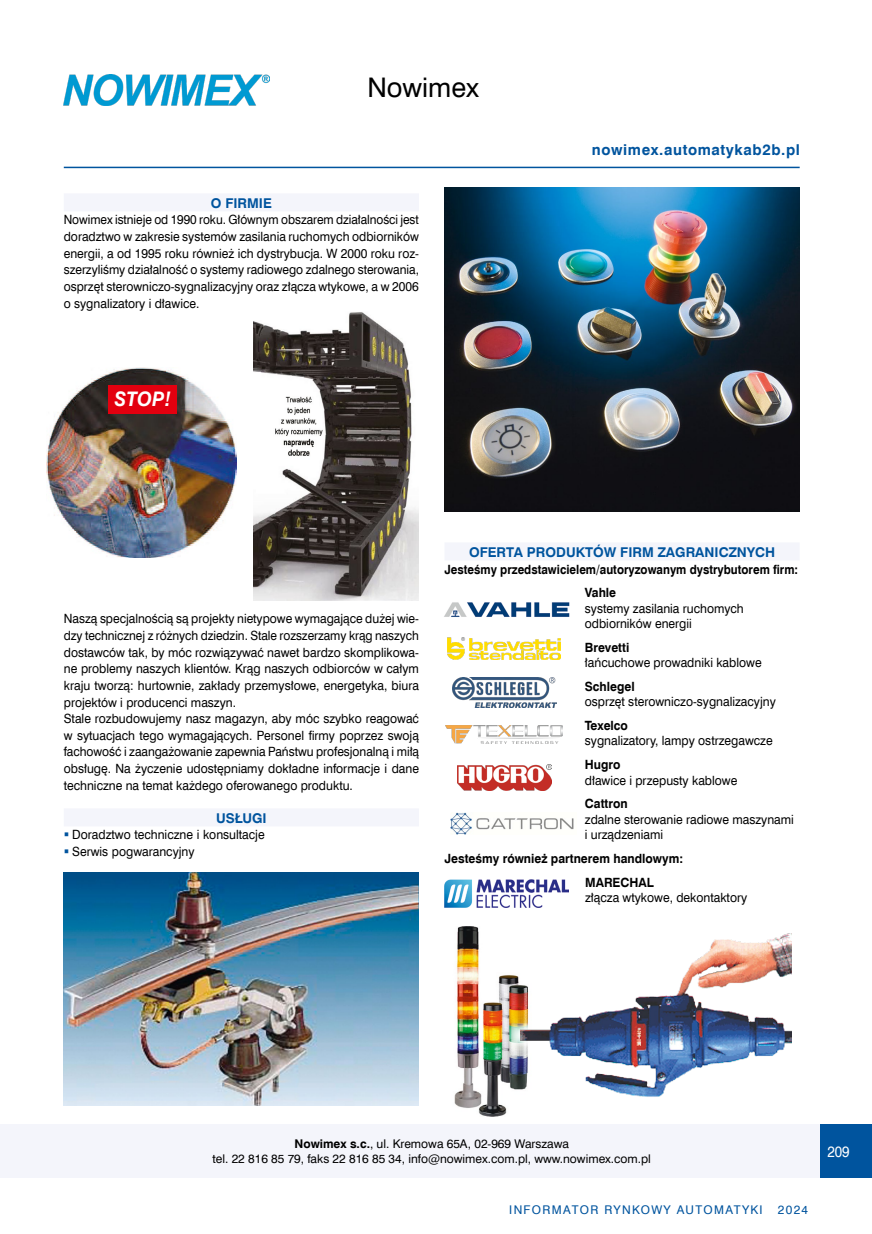
<style>
.page{position:relative;width:872px;height:1234px;background:#fff}
.page>*{position:absolute;margin:0;border:0;box-sizing:border-box;transform-origin:0 0}
.prezFirma{font:27px "Swis 721 EU";color:#000}
.prezPodstawowy{font:italic 700 20.1px "Swis 721 EU";color:#fff;scale:.95 1}
.PrezWwwLewa{font:700 15px "Swis 721 EU";letter-spacing:.04em;color:#00549e}
.t1{font:15px "Swis 721 EU";color:#fff;scale:.9 1}
.prezŚródtytuł{font:700 13.5px "Swis 721 EU";color:#00549e}
.prezPodstawowy-2{font:12.75px/16.6px "Swis 721 EU";color:#000;scale:.95 1}
.prezPodstawowy-3{font:12.75px/16.6px "Swis 721 EU";color:#000;text-align:justify;scale:.93 1}
.prezPodstawowy_Bold{font:700 12.75px "Swis 721 EU";color:#000;scale:.91 1}
.prezPodstawowy_Bold-2{font:700 12.75px "Swis 721 EU";color:#000;scale:.95 1}
.prezPodstawowy-4{font:700 12.75px "Swis 721 EU";color:#000;scale:.95 1}
.prezStopka{font:12px "Swis 721 EU";color:#000}
.t2{font:12px "Swis 721 EU";letter-spacing:.11em;color:#00549e}
.s1{font-weight:700}
</style>
<div class="page">
<div style="left:0;top:1124px;width:872px;height:53px;background:#f4f5fb"></div>
<div style="left:821px;top:1124px;width:51px;height:53px;background:#00549e"></div>
<hr style="left:64px;top:167px;width:735px;height:1px;background:#00549e">
<div style="left:64px;top:193px;width:355px;height:18px;background:#f4f5fb"></div>
<div style="left:64px;top:808px;width:355px;height:18px;background:#f4f5fb"></div>
<div style="left:444px;top:542px;width:355px;height:18px;background:#f4f5fb"></div>
<img style="left:454px;top:926px;width:53px;height:189px">
<img style="left:64px;top:872px;width:355px;height:233px">
<img style="left:448px;top:637px;width:113px;height:22px">
<img style="left:64px;top:75px;width:205px;height:31px">
<img style="left:444px;top:188px;width:355px;height:323px">
<img style="left:444px;top:879px;width:124px;height:27px">
<img style="left:444px;top:602px;width:126px;height:15px">
<img style="left:253px;top:312px;width:166px;height:288px">
<img style="left:47px;top:367px;width:189px;height:190px">
<div style="left:109px;top:385px;width:68px;height:28px;background:#e3000f"></div>
<div style="left:505px;top:918px;width:302px;height:193px;background:#fff"></div>
<img style="left:520px;top:933px;width:271px;height:164px">
<img style="left:457px;top:764px;width:94px;height:26px">
<img style="left:452px;top:677px;width:104px;height:30px">
<img style="left:446px;top:725px;width:117px;height:18px">
<img style="left:450px;top:812px;width:124px;height:22px">
<p class="prezFirma" style="left:367px;top:71px;width:113px">Nowimex</p>
<p class="prezŚródtytuł" style="left:211px;top:194px;width:63px">O FIRMIE</p>
<p class="prezPodstawowy-3" style="left:64px;top:212px;width:383px">Nowimex istnieje od 1990 roku. Głównym obszarem działalności jest doradztwo w zakresie systemów zasilania ruchomych odbiorników energii, a od 1995 roku również ich dystrybucja. W 2000 roku roz&shy;szerzyliśmy działalność o systemy radiowego zdalnego sterowania, osprzęt sterowniczo-sygnalizacyjny oraz złącza wtykowe, a w 2006 o sygnalizatory i dławice.</p>
<p class="prezPodstawowy" style="left:115px;top:386px;width:61px">STOP!</p>
<p class="PrezWwwLewa" style="left:592px;top:140px;width:210px">nowimex.automatykab2b.pl</p>
<p class="prezPodstawowy-2" style="left:64px;top:610px;width:375px;text-align:justify">Naszą specjalnością są projekty nietypowe wymagające dużej wie&shy;dzy technicznej z różnych dziedzin. Stale rozszerzamy krąg naszych dostawców tak, by móc rozwiązywać nawet bardzo skomplikowa&shy;ne problemy naszych klientów. Krąg naszych odbiorców w całym kraju tworzą: hurtownie, zakłady przemysłowe, energetyka, biura projektów i producenci maszyn.</p>
<p class="prezPodstawowy-2" style="left:64px;top:710px;width:375px;text-align:justify">Stale rozbudowujemy nasz magazyn, aby móc szybko reagować w sytuacjach tego wymagających. Personel firmy poprzez swoją fachowość i zaangażowanie zapewnia Państwu profesjonalną i miłą obsługę. Na życzenie udostępniamy dokładne informacje i dane techniczne na temat każdego oferowanego produktu.</p>
<p class="prezŚródtytuł" style="left:216px;top:809px;width:52px">USŁUGI</p>
<p class="prezPodstawowy-2" style="left:72px;top:826px;width:204px">Doradztwo techniczne i konsultacje</p>
<p class="prezPodstawowy-2" style="left:72px;top:843px;width:130px">Serwis pogwarancyjny</p>
<p class="prezŚródtytuł" style="left:469px;top:543px;width:307px">OFERTA PRODUKTÓW FIRM ZAGRANICZNYCH</p>
<p class="prezPodstawowy_Bold" style="left:444px;top:561px;width:390px">Jesteśmy przedstawicielem/autoryzowanym dystrybutorem firm:</p>
<p class="prezPodstawowy-2" style="left:585px;top:585px;width:169px;line-height:15.3px"><span class="s1">Vahle<br></span>systemy zasilania ruchomych odbiorników energii</p>
<p class="prezPodstawowy-2" style="left:585px;top:640px;width:187px;line-height:15.3px"><span class="s1">Brevetti<br></span>łańcuchowe prowadniki kablowe</p>
<p class="prezPodstawowy-4" style="left:585px;top:678px;width:54px">Schlegel</p>
<p class="prezPodstawowy-2" style="left:585px;top:693px;width:202px">osprzęt sterowniczo-sygnalizacyjny</p>
<p class="prezPodstawowy-4" style="left:585px;top:717px;width:47px">Texelco</p>
<p class="prezPodstawowy-2" style="left:585px;top:732px;width:199px">sygnalizatory, lampy ostrzegawcze</p>
<p class="prezPodstawowy-2" style="left:585px;top:757px;width:162px;line-height:15.3px"><span class="s1">Hugro<br></span>dławice i przepusty kablowe</p>
<p class="prezPodstawowy-4" style="left:585px;top:795px;width:47px">Cattron</p>
<p class="prezPodstawowy-2" style="left:585px;top:811px;width:221px;line-height:15.3px">zdalne sterowanie radiowe maszynami i urządzeniami</p>
<p class="prezPodstawowy_Bold-2" style="left:444px;top:850px;width:253px">Jesteśmy również partnerem handlowym:</p>
<p class="prezPodstawowy-2" style="left:585px;top:874px;width:172px;line-height:15.3px"><span class="s1">MARECHAL<br></span>złącza wtykowe, dekontaktory</p>
<p class="prezStopka" style="left:294px;top:1136px;width:276px"><span class="s1">Nowimex s.c.</span>, ul. Kremowa 65A, 02-969 Warszawa</p>
<p class="prezStopka" style="left:212px;top:1150px;width:440px">tel. 22 816 85 79, faks 22 816 85 34, info@nowimex.com.pl, www.nowimex.com.pl</p>
<p class="t2" style="left:509px;top:1201px;width:255px">INFORMATOR RYNKOWY AUTOMATYKI</p>
<p class="t2" style="left:778px;top:1201px;width:32px">2024</p>
<p class="t1" style="left:827px;top:1141px;width:26px">209</p>
</div>
